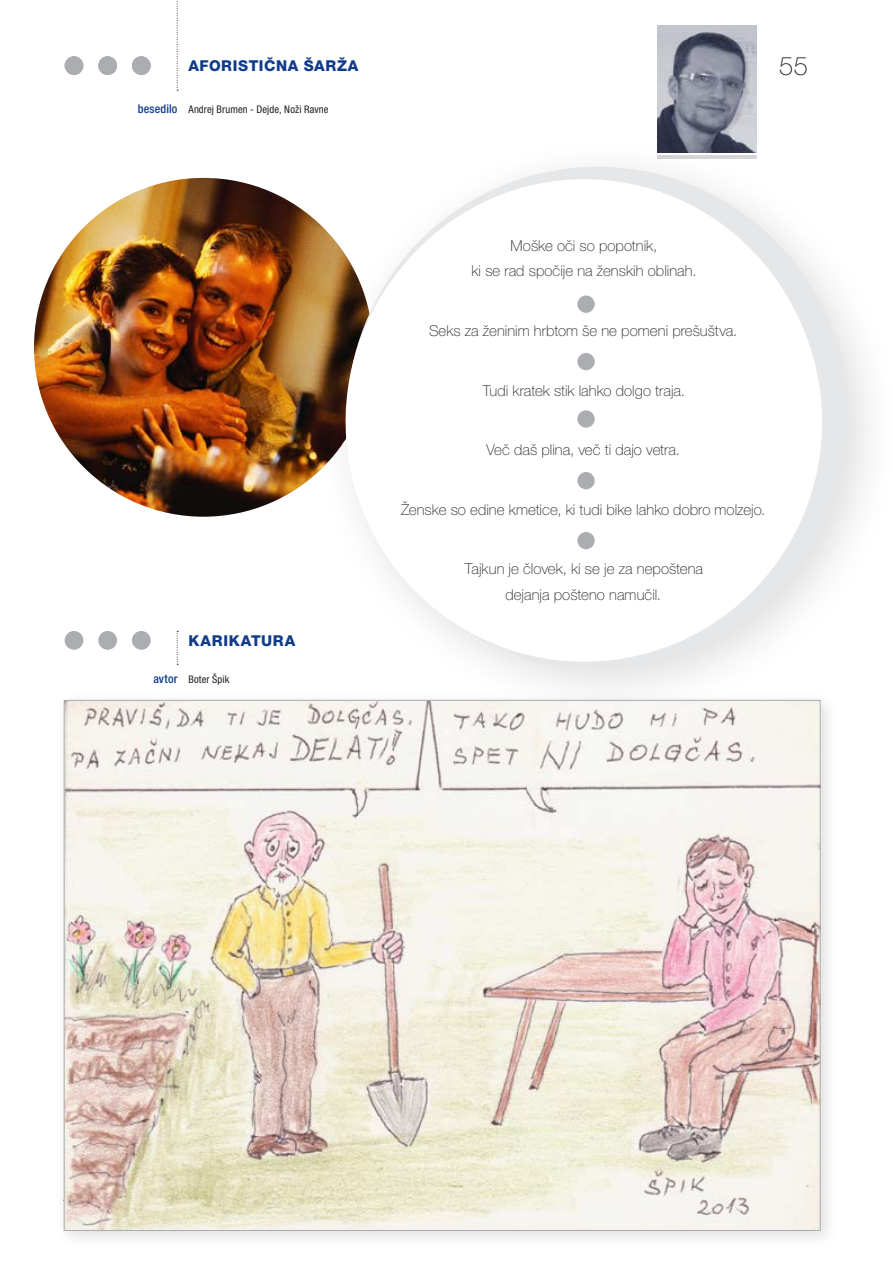
<style>
.page{position:relative;width:893px;height:1263px;background:#fff}
.page>*{position:absolute;margin:0;border:0;box-sizing:border-box;transform-origin:0 0}
.t1{font:100 25.5px "Helvetica Neue LT Pro";color:#231f20}
.t2{font:100 15px/25.5px "Helvetica Neue LT Pro";letter-spacing:.005em;color:#231f20;text-align:center}
.t3{font:800 15px "Helvetica Neue LT Pro";letter-spacing:.045em;color:#103b8a}
.t4{font:800 15px "Helvetica Neue LT Pro";letter-spacing:.07em;color:#103b8a}
.t5{font:condensed 10.5px "Helvetica Neue LT Pro";letter-spacing:.015em;color:#231f20}
.s1{font-weight:500;font-size:12px;color:#103b8a}
</style>
<div class="page">
<div style="left:65px;top:56px;width:18px;height:19px;background:#acadb1;border-radius:50%"></div>
<div style="left:98px;top:56px;width:19px;height:19px;background:#acadb1;border-radius:50%"></div>
<div style="left:132px;top:56px;width:19px;height:19px;background:#acadb1;border-radius:50%"></div>
<svg style="left:177px;top:1px;width:1px;height:90px"></svg>
<img style="left:657px;top:26px;width:99px;height:109px">
<svg style="left:177px;top:631px;width:1px;height:34px"></svg>
<div style="left:65px;top:631px;width:18px;height:19px;background:#acadb1;border-radius:50%"></div>
<div style="left:98px;top:631px;width:19px;height:19px;background:#acadb1;border-radius:50%"></div>
<div style="left:132px;top:631px;width:19px;height:19px;background:#acadb1;border-radius:50%"></div>
<img style="left:34px;top:178px;width:339px;height:339px;border-radius:169px">
<div style="left:313px;top:135px;width:580px;height:586px;background:#231f20;opacity:.15"></div>
<svg style="left:338px;top:158px;width:519px;height:519px"></svg>
<svg style="left:337px;top:174px;width:494px;height:496px"></svg>
<div style="left:54px;top:690px;width:785px;height:559px;background:#231f20;opacity:.15"></div>
<img style="left:66px;top:702px;width:752px;height:526px">
<div style="left:348px;top:179px;width:472px;height:480px;background:#fff;border-radius:50%"></div>
<div style="left:577px;top:296px;width:18px;height:17px;background:#acadb1;border-radius:50%"></div>
<div style="left:577px;top:353px;width:18px;height:17px;background:#acadb1;border-radius:50%"></div>
<div style="left:577px;top:410px;width:18px;height:18px;background:#acadb1;border-radius:50%"></div>
<div style="left:577px;top:472px;width:18px;height:17px;background:#acadb1;border-radius:50%"></div>
<div style="left:577px;top:532px;width:18px;height:17px;background:#acadb1;border-radius:50%"></div>
<p class="t3" style="left:188px;top:57px;width:172px">AFOR ISTIČNA ŠARŽA</p>
<p class="t5" style="left:138px;top:103px;width:192px"><span class="s1">besedilo</span> Andrej Brumen - Dejde, Noži Ravne</p>
<h1 class="t1" style="left:779px;top:51px;width:30px">55</h1>
<p class="t4" style="left:188px;top:632px;width:107px">karikatura</p>
<p class="t5" style="left:153px;top:673px;width:78px"><span class="s1">avtor</span> Boter Špik</p>
<p class="t2" style="left:471px;top:233px;width:227px">Moške oči so popotnik,<br>ki se rad spočije na ženskih oblinah.</p>
<p class="t2" style="left:429px;top:318px;width:310px">Seks za ženinim hrbtom še ne pomeni prešuštva.</p>
<p class="t2" style="left:483px;top:377px;width:204px">Tudi kratek stik lahko dolgo traja.</p>
<p class="t2" style="left:487px;top:437px;width:195px">Več daš plina, več ti dajo vetra.</p>
<p class="t2" style="left:401px;top:496px;width:366px">Ženske so edine kmetice, ki tudi bike lahko dobro molzejo.</p>
<p class="t2" style="left:465px;top:556px;width:240px">Tajkun je človek, ki se je za nepoštena dejanja pošteno namučil.</p>
</div>
